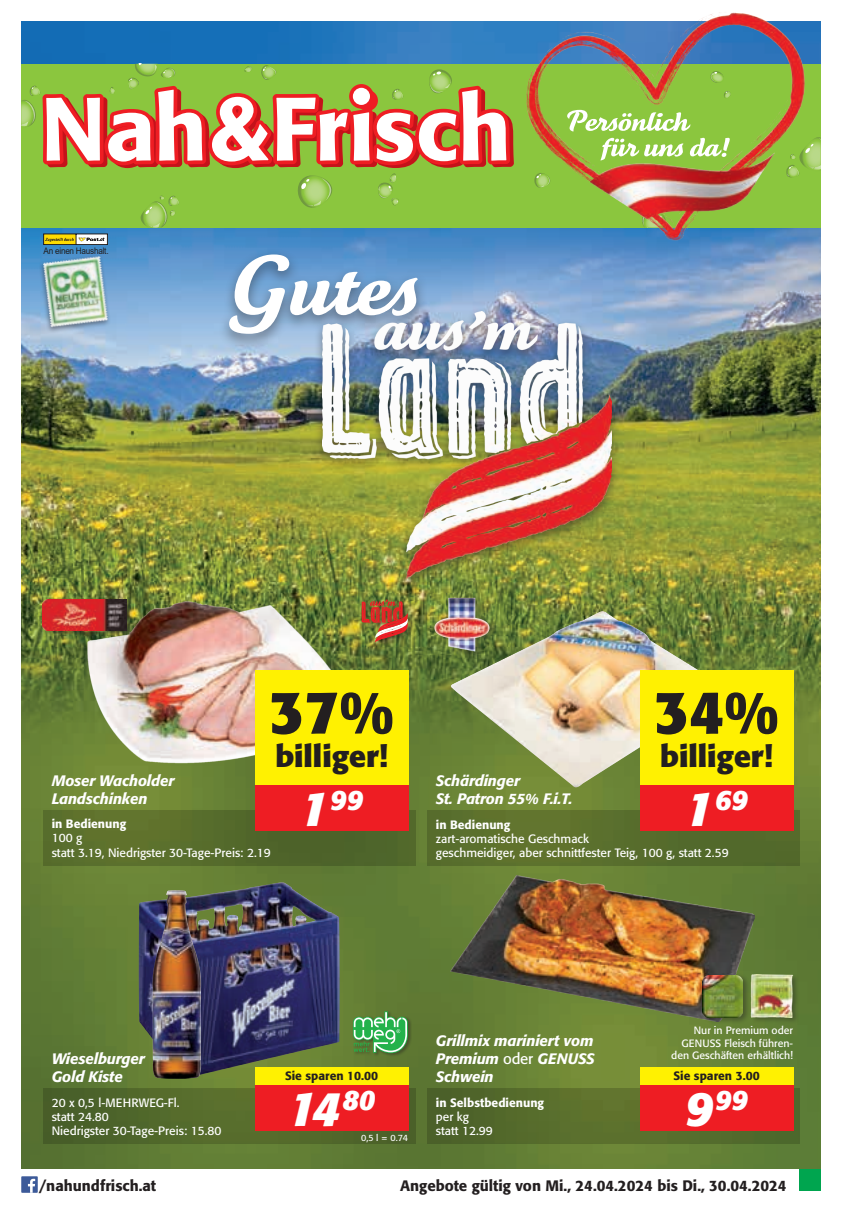
<style>
.page{position:relative;width:842px;height:1212px;background:#fff}
.page>*{position:absolute;margin:0;border:0;box-sizing:border-box;transform-origin:0 0}
.t1{font:82.2px "Tartine Script Pro Bld";color:#fff}
.t2{font:700 60px "Formata Std";color:#231f20}
.t3{font:italic 700 48px "Formata Std";color:#fff}
.t4{font:700 30px "Formata Std";color:#231f20}
.t5{font:italic 700 28.05px "Formata Std";color:#fff}
.t6{font:italic 500 15px/18px "Formata Std";letter-spacing:-.01em;color:#fff}
.t7{font:500 15px "Formata Std";color:#231f20}
.t8{font:12px/14.4px "Formata Std";color:#fff}
.t9{font:500 12px "Formata Std";color:#fff}
.t10{font:500 12px "Formata Std";color:#231f20}
.t11{font:10.5px/12.6px "Formata Std";color:#fff;text-align:right}
.t12{font:9px "Arial";letter-spacing:-.03em;color:#231f20;scale:.91 1}
.t13{font:9px "Formata Std";color:#fff}
.s1{font-size:48px}
.s2{font-weight:400;font-style:normal}
</style>
<div class="page">
<img style="left:21px;top:21px;width:800px;height:1148px">
<div style="left:361px;top:598px;width:55px;height:51px;background:#231f20;opacity:.4"></div>
<svg style="left:362px;top:600px;width:43px;height:42px;background:#a55a3a"></svg>
<div style="left:799px;top:1169px;width:22px;height:22px;background:#00a54f"></div>
<div style="left:21px;top:64px;width:800px;height:163px;background:#8bc63e"></div>
<svg style="left:811px;top:137px;width:10px;height:33px"></svg>
<img style="left:526px;top:12px;width:285px;height:240px">
<svg style="left:567px;top:110px;width:123px;height:21px"></svg>
<svg style="left:600px;top:138px;width:130px;height:22px"></svg>
<svg style="left:21px;top:64px;width:493px;height:163px"></svg>
<svg style="left:44px;top:234px;width:64px;height:11px"></svg>
<div style="left:38px;top:254px;width:73px;height:79px;background:#231f20;opacity:.5"></div>
<img style="left:43px;top:255px;width:67px;height:74px">
<div style="left:21px;top:1176px;width:17px;height:17px;background:#3c5a99"></div>
<svg style="left:28px;top:1179px;width:7px;height:14px"></svg>
<div style="left:218px;top:248px;width:211px;height:103px;background:#231f20;opacity:.5"></div>
<div style="left:314px;top:306px;width:307px;height:284px;background:#231f20;opacity:.5"></div>
<img style="left:323px;top:311px;width:289px;height:267px">
<img style="left:85px;top:598px;width:273px;height:167px">
<img style="left:139px;top:882px;width:201px;height:196px">
<img style="left:152px;top:890px;width:50px;height:189px">
<div style="left:43px;top:1089px;width:372px;height:55px;background:#52682b"></div>
<div style="left:352px;top:1010px;width:60px;height:47px;background:#231f20;opacity:.4"></div>
<svg style="left:353px;top:1011px;width:55px;height:42px;background:#61b069"></svg>
<div style="left:255px;top:1084px;width:153px;height:47px;background:#ee1d23"></div>
<div style="left:255px;top:1067px;width:153px;height:17px;background:#fff101"></div>
<img style="left:451px;top:876px;width:304px;height:146px">
<div style="left:427px;top:1089px;width:372px;height:55px;background:#566c2c"></div>
<div style="left:750px;top:973px;width:50px;height:51px;background:#231f20;opacity:.4"></div>
<img style="left:750px;top:974px;width:43px;height:43px">
<div style="left:702px;top:973px;width:48px;height:51px;background:#231f20;opacity:.4"></div>
<img style="left:702px;top:975px;width:40px;height:42px">
<div style="left:640px;top:1084px;width:153px;height:47px;background:#ee1d23"></div>
<div style="left:640px;top:1067px;width:153px;height:17px;background:#fff101"></div>
<img style="left:451px;top:611px;width:276px;height:176px">
<div style="left:427px;top:811px;width:372px;height:55px;background:#596f2c"></div>
<img style="left:405px;top:577px;width:112px;height:112px">
<div style="left:640px;top:784px;width:153px;height:47px;background:#ee1d23"></div>
<div style="left:640px;top:670px;width:153px;height:114px;background:#fff101"></div>
<div style="left:43px;top:810px;width:372px;height:55px;background:#576d2c"></div>
<div style="left:255px;top:784px;width:153px;height:47px;background:#ee1d23"></div>
<div style="left:255px;top:670px;width:153px;height:114px;background:#fff101"></div>
<div style="left:42px;top:599px;width:90px;height:36px;background:#231f20;opacity:.4"></div>
<img style="left:43px;top:600px;width:84px;height:31px">
<p class="t12" style="left:44px;top:244px;width:73px">An einen Haushalt.</p>
<h1 class="t1" style="left:230px;top:239px;width:190px">Gutes</h1>
<h2 class="t2" style="left:269px;top:675px;width:126px">37%</h2>
<h3 class="t4" style="left:275px;top:737px;width:114px">billiger!</h3>
<p class="t6" style="left:52px;top:771px;width:124px">Moser Wacholder<br>Landschinken</p>
<h3 class="t5" style="left:300px;top:783px;width:64px"><span class="s1">1</span>99</h3>
<p class="t9" style="left:52px;top:816px;width:76px">in Bedienung</p>
<p class="t8" style="left:52px;top:831px;width:220px">100 g<br>statt 3.19, Niedrigster 30-Tage-Preis: 2.19</p>
<h2 class="t2" style="left:654px;top:675px;width:126px">34%</h2>
<h3 class="t4" style="left:660px;top:737px;width:114px">billiger!</h3>
<p class="t6" style="left:436px;top:772px;width:138px">Schärdinger<br>St. Patron 55% F.i.T.</p>
<h3 class="t5" style="left:685px;top:783px;width:64px"><span class="s1">1</span>69</h3>
<p class="t9" style="left:436px;top:817px;width:76px">in Bedienung</p>
<p class="t8" style="left:436px;top:831px;width:294px">zart-aromatische Geschmack<br>geschmeidiger, aber schnittfester Teig, 100 g, statt 2.59</p>
<p class="t6" style="left:52px;top:1050px;width:95px">Wieselburger<br>Gold Kiste</p>
<p class="t8" style="left:52px;top:1095px;width:171px">20 x 0,5 l-MEHRWEG-Fl.<br>statt 24.80<br>Niedrigster 30-Tage-Preis: 15.80</p>
<p class="t10" style="left:285px;top:1069px;width:95px">Sie sparen 10.00</p>
<h3 class="t3" style="left:288px;top:1079px;width:89px">14<sup>80</sup></h3>
<p class="t13" style="left:361px;top:1132px;width:49px">0,5 l = 0.74</p>
<p class="t6" style="left:436px;top:1032px;width:160px;text-align:justify">Grillmix mariniert vom Premium <span class="s2">oder</span> GENUSS Schwein</p>
<p class="t11" style="left:671px;top:1024px;width:123px">Nur in Premium oder<br>GENUSS Fleisch führen&shy;den Geschäften erhältlich!</p>
<h3 class="t5" style="left:685px;top:1083px;width:64px"><span class="s1">9</span>99</h3>
<p class="t10" style="left:673px;top:1069px;width:88px">Sie sparen 3.00</p>
<p class="t9" style="left:436px;top:1095px;width:110px">in Selbstbedienung</p>
<p class="t8" style="left:436px;top:1109px;width:58px">per kg statt 12.99</p>
<p class="t7" style="left:39px;top:1176px;width:119px">/nahundfrisch.at</p>
<p class="t7" style="left:400px;top:1176px;width:388px">Angebote gültig von Mi., 24.04.2024 bis Di., 30.04.2024</p>
</div>
